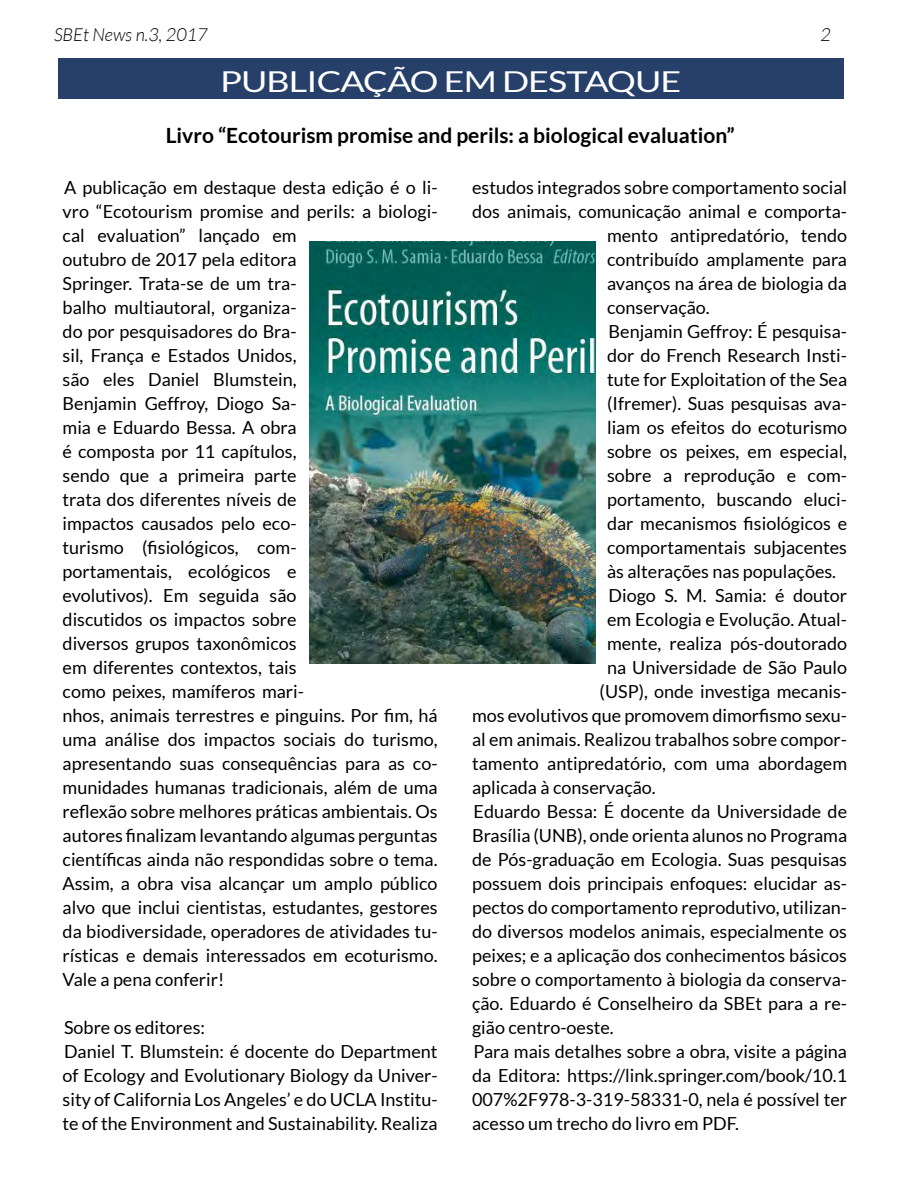
<style>
.page{position:relative;width:900px;height:1200px;background:#fff}
.page>*{position:absolute;margin:0;border:0;box-sizing:border-box;transform-origin:0 0}
.t1{font:28.8px "Lato";letter-spacing:-.025em;color:#fff;scale:1.25 1}
.t2{font:700 21px "Lato";color:#000}
.t3{font:18px/24px "Lato";color:#000}
.t4{font:italic 300 18px "Lato";color:#000}
</style>
<div class="page">
<div style="left:58px;top:58px;width:785px;height:41px;background:#274069"></div>
<img style="left:310px;top:241px;width:286px;height:423px">
<p class="t4" style="left:54px;top:25px;width:155px">SBEt News n.3, 2017</p>
<p class="t4" style="left:820px;top:25px;width:12px">2</p>
<h1 class="t1" style="left:220px;top:65px;width:371px">PUBLICAÇÃO EM DESTAQUE</h1>
<p class="t2" style="left:166px;top:123px;width:571px">Livro “Ecotourism promise and perils: a biological evaluation”</p>
<p class="t3" style="left:63px;top:176px;width:377px">A publicação em destaque desta edição é o li&shy;vro “Ecotourism promise and perils: a biologi&shy;cal evaluation” lançado em<br>outubro de 2017 pela editora<br>Springer. Trata-se de um tra-<br>balho multiautoral, organiza-<br>do por pesquisadores do Bra-<br>sil, França e Estados Unidos,<br>são eles Daniel Blumstein,<br>Benjamin Geffroy, Diogo Sa-<br>mia e Eduardo Bessa. A obra<br>é composta por 11 capítulos,<br>sendo que a primeira parte<br>trata dos diferentes níveis de<br>impactos causados pelo eco-<br>turismo (fisiológicos, com-<br>portamentais, ecológicos e<br>evolutivos). Em seguida são<br>discutidos os impactos sobre<br>diversos grupos taxonômicos<br>em diferentes contextos, tais<br>como peixes, mamíferos mari-<br>nhos, animais terrestres e pinguins. Por fim, há uma análise dos impactos sociais do turismo, apresentando suas consequências para as co&shy;munidades humanas tradicionais, além de uma reflexão sobre melhores práticas ambientais. Os autores finalizam levantando algumas perguntas científicas ainda não respondidas sobre o tema.<br>Assim, a obra visa alcançar um amplo público alvo que inclui cientistas, estudantes, gestores da biodiversidade, operadores de atividades tu&shy;rísticas e demais interessados em ecoturismo.<br>Vale a pena conferir!</p>
<p class="t3" style="left:63px;top:1016px;width:377px">Sobre os editores:<br>Daniel T. Blumstein: é docente do Department of Ecology and Evolutionary Biology da Univer&shy;sity of California Los Angeles’ e do UCLA Institu&shy;te of the Environment and Sustainability. Realiza</p>
<p class="t3" style="left:472px;top:176px;width:376px">estudos integrados sobre comportamento social</p>
<p class="t3" style="left:472px;top:200px;width:376px">dos animais, comunicação animal e comporta-</p>
<p class="t3" style="left:607px;top:224px;width:241px">mento antipredatório, tendo</p>
<p class="t3" style="left:607px;top:248px;width:242px">contribuído amplamente para</p>
<p class="t3" style="left:607px;top:272px;width:241px">avanços na área de biologia da</p>
<p class="t3" style="left:607px;top:296px;width:104px">conservação.</p>
<p class="t3" style="left:609px;top:320px;width:240px">Benjamin Geffroy: É pesquisa-</p>
<p class="t3" style="left:607px;top:344px;width:242px">dor do French Research Insti-</p>
<p class="t3" style="left:607px;top:368px;width:242px">tute for Exploitation of the Sea</p>
<p class="t3" style="left:607px;top:392px;width:241px">(Ifremer). Suas pesquisas ava-</p>
<p class="t3" style="left:607px;top:416px;width:242px">liam os efeitos do ecoturismo</p>
<p class="t3" style="left:607px;top:440px;width:242px">sobre os peixes, em especial,</p>
<p class="t3" style="left:607px;top:464px;width:241px">sobre a reprodução e com-</p>
<p class="t3" style="left:607px;top:488px;width:241px">portamento, buscando eluci-</p>
<p class="t3" style="left:607px;top:512px;width:242px">dar mecanismos fisiológicos e</p>
<p class="t3" style="left:607px;top:536px;width:242px">comportamentais subjacentes</p>
<p class="t3" style="left:607px;top:560px;width:230px">às alterações nas populações.</p>
<p class="t3" style="left:609px;top:584px;width:240px">Diogo S. M. Samia: é doutor</p>
<p class="t3" style="left:607px;top:608px;width:241px">em Ecologia e Evolução. Atual-</p>
<p class="t3" style="left:607px;top:632px;width:242px">mente, realiza pós-doutorado</p>
<p class="t3" style="left:607px;top:656px;width:242px">na Universidade de São Paulo</p>
<p class="t3" style="left:600px;top:680px;width:249px">(USP), onde investiga mecanis-</p>
<p class="t3" style="left:472px;top:704px;width:377px">mos evolutivos que promovem dimorfismo sexu-</p>
<p class="t3" style="left:472px;top:728px;width:376px">al em animais. Realizou trabalhos sobre compor-</p>
<p class="t3" style="left:472px;top:751px;width:377px">tamento antipredatório, com uma abordagem</p>
<p class="t3" style="left:472px;top:775px;width:185px">aplicada à conservação.</p>
<p class="t3" style="left:474px;top:799px;width:375px">Eduardo Bessa: É docente da Universidade de</p>
<p class="t3" style="left:472px;top:823px;width:377px">Brasília (UNB), onde orienta alunos no Programa</p>
<p class="t3" style="left:472px;top:847px;width:377px">de Pós-graduação em Ecologia. Suas pesquisas</p>
<p class="t3" style="left:472px;top:871px;width:377px">possuem dois principais enfoques: elucidar as-</p>
<p class="t3" style="left:472px;top:895px;width:376px">pectos do comportamento reprodutivo, utilizan-</p>
<p class="t3" style="left:472px;top:919px;width:376px">do diversos modelos animais, especialmente os</p>
<p class="t3" style="left:472px;top:943px;width:376px">peixes; e a aplicação dos conhecimentos básicos</p>
<p class="t3" style="left:472px;top:967px;width:377px">sobre o comportamento à biologia da conserva-</p>
<p class="t3" style="left:472px;top:991px;width:377px">ção. Eduardo é Conselheiro da SBEt para a re-</p>
<p class="t3" style="left:472px;top:1015px;width:143px">gião centro-oeste.</p>
<p class="t3" style="left:474px;top:1039px;width:375px">Para mais detalhes sobre a obra, visite a página</p>
<p class="t3" style="left:472px;top:1063px;width:377px">da Editora: https://link.springer.com/book/10.1</p>
<p class="t3" style="left:472px;top:1087px;width:377px">007%2F978-3-319-58331-0, nela é possível ter</p>
<p class="t3" style="left:472px;top:1111px;width:268px">acesso um trecho do livro em PDF.</p>
</div>
